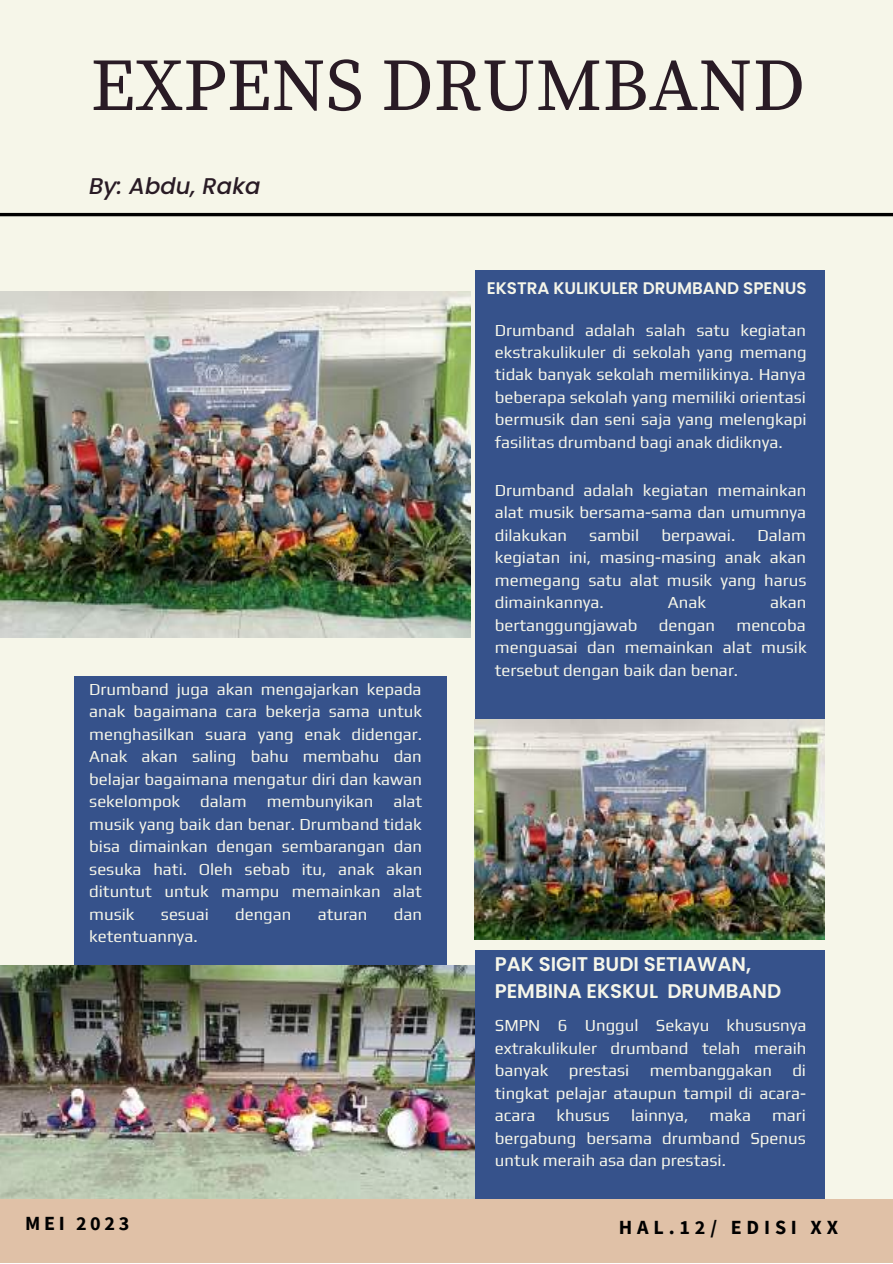
<style>
.page{position:relative;width:893px;height:1264px;background:#fff}
.page>*{position:absolute;margin:0;border:0;box-sizing:border-box;transform-origin:0 0}
.t1{font:73.95px "Source Serif Pro";color:#291b25}
.t2{font:italic 500 22.8px "Poppins";color:#291b25}
.t3{font:700 20.1px "Source Sans Pro";letter-spacing:.24em;color:#000}
.t4{font:600 19.8px/27px "Poppins";color:#f6f6e9}
.t5{font:16.8px/22.5px "Play";color:#f6f6e9;text-align:justify}
.t6{font:600 16.8px "Poppins";color:#f6f6e9}
</style>
<div class="page">
<div style="left:0;top:0;width:892px;height:1262px;background:#f6f6e9"></div>
<div style="left:74px;top:676px;width:372px;height:494px;background:#36528b"></div>
<div style="left:475px;top:950px;width:349px;height:288px;background:#36528b"></div>
<div style="left:475px;top:270px;width:349px;height:489px;background:#36528b"></div>
<img style="left:0;top:965px;width:474px;height:234px">
<hr style="left:0;top:213px;width:892px;height:3px;background:#000">
<img style="left:0;top:292px;width:470px;height:345px">
<img style="left:475px;top:719px;width:349px;height:220px">
<div style="left:0;top:1199px;width:892px;height:63px;background:#e0c1a7"></div>
<h1 class="t1" style="left:90px;top:42px;width:716px">EXPENS DRUMBAND</h1>
<h2 class="t2" style="left:89px;top:170px;width:173px">By: Abdu, Raka</h2>
<p class="t5" style="left:89px;top:677px;width:334px">Drumband juga akan mengajarkan kepada anak bagaimana cara bekerja sama untuk menghasilkan suara yang enak didengar.<br>Anak akan saling bahu membahu dan belajar bagaimana mengatur diri dan kawan sekelompok dalam membunyikan alat musik yang baik dan benar. Drumband tidak bisa dimainkan dengan sembarangan dan sesuka hati. Oleh sebab itu, anak akan dituntut untuk mampu memainkan alat musik</p>
<p class="t5" style="left:161px;top:902px;width:49px">sesuai</p>
<p class="t5" style="left:235px;top:902px;width:58px">dengan</p>
<p class="t5" style="left:318px;top:902px;width:51px">aturan</p>
<p class="t5" style="left:394px;top:902px;width:30px">dan</p>
<p class="t5" style="left:89px;top:925px;width:110px">ketentuannya.</p>
<p class="t6" style="left:487px;top:277px;width:321px">EKSTRA KULIKULER DRUMBAND SPENUS</p>
<p class="t5" style="left:495px;top:318px;width:313px">Drumband adalah salah satu kegiatan ekstrakulikuler di sekolah yang memang tidak banyak sekolah memilikinya. Hanya beberapa sekolah yang memiliki orientasi bermusik dan seni saja yang melengkapi fasilitas drumband bagi anak didiknya.</p>
<p class="t5" style="left:495px;top:478px;width:313px">Drumband adalah kegiatan memainkan alat musik bersama-sama dan umumnya dilakukan</p>
<p class="t5" style="left:495px;top:523px;width:313px;text-indent:263px">Dalam kegiatan ini, masing-masing anak akan memegang satu alat musik yang harus dimainkannya.</p>
<p class="t5" style="left:589px;top:523px;width:51px">sambil</p>
<p class="t5" style="left:661px;top:523px;width:75px">berpawai.</p>
<p class="t5" style="left:668px;top:591px;width:40px">Anak</p>
<p class="t5" style="left:770px;top:591px;width:38px">akan</p>
<p class="t5" style="left:495px;top:613px;width:313px;text-indent:241px">mencoba menguasai dan memainkan alat musik tersebut dengan baik dan benar.</p>
<p class="t5" style="left:495px;top:613px;width:144px">bertanggungjawab</p>
<p class="t5" style="left:658px;top:613px;width:58px">dengan</p>
<p class="t4" style="left:495px;top:950px;width:288px">PAK SIGIT BUDI SETIAWAN,<br>PEMBINA EKSKUL DRUMBAND</p>
<p class="t5" style="left:495px;top:1014px;width:313px">SMPN 6 Unggul Sekayu khususnya extrakulikuler drumband telah meraih banyak prestasi membanggakan di tingkat pelajar ataupun tampil di acara&shy;acara</p>
<p class="t5" style="left:556px;top:1104px;width:55px">khusus</p>
<p class="t5" style="left:631px;top:1104px;width:59px">lainnya,</p>
<p class="t5" style="left:709px;top:1104px;width:43px">maka</p>
<p class="t5" style="left:495px;top:1104px;width:312px;text-indent:277px">mari bergabung bersama drumband Spenus untuk meraih asa dan prestasi.</p>
<p class="t3" style="left:25px;top:1210px;width:105px">MEI 2023</p>
<p class="t3" style="left:619px;top:1214px;width:221px">HAL.12/ EDISI XX</p>
</div>
